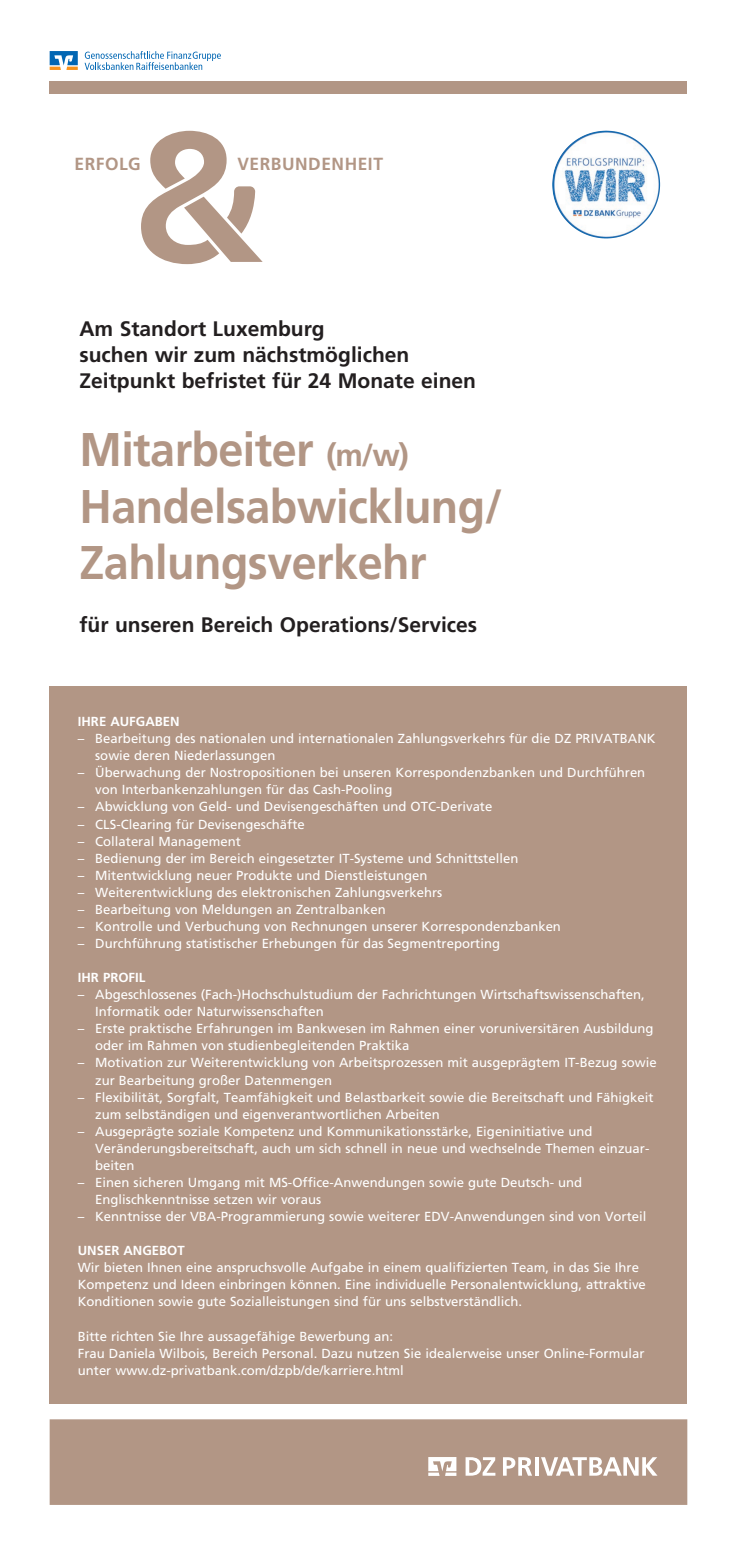
<style>
.page{position:relative;width:735px;height:1558px;background:#fff}
.page>*{position:absolute;margin:0;border:0;box-sizing:border-box;transform-origin:0 0}
.t1{font:700 47.25px/56.7px "Frutiger LT";letter-spacing:-.01em;color:#b29685;scale:.95 1}
.t2{font:700 21px/26.2px "Frutiger LT";color:#231f20}
.Copytext{font:700 17.5px "Frutiger DZPB";letter-spacing:.03em;color:#b29685}
.t3{font:13.12px/17.2px "Frutiger LT";color:#fff}
.t4{font:700 13.12px "Frutiger LT";color:#fff}
.s1{font-size:31.5px}
</style>
<div class="page">
<div style="left:50px;top:686px;width:637px;height:718px;background:#b29685"></div>
<div style="left:50px;top:1419px;width:637px;height:86px;background:#b29685"></div>
<svg style="left:465px;top:1457px;width:30px;height:18px"></svg>
<svg style="left:502px;top:1457px;width:30px;height:18px"></svg>
<svg style="left:534px;top:1457px;width:4px;height:18px"></svg>
<svg style="left:540px;top:1457px;width:117px;height:18px"></svg>
<svg style="left:428px;top:1457px;width:28px;height:19px"></svg>
<svg style="left:84px;top:51px;width:137px;height:19px"></svg>
<svg style="left:50px;top:51px;width:28px;height:19px"></svg>
<div style="left:50px;top:82px;width:637px;height:12px;background:#b29685"></div>
<svg style="left:141px;top:131px;width:121px;height:133px"></svg>
<img style="left:579px;top:131px;width:25px;height:7px">
<p class="Copytext" style="left:74px;top:154px;width:68px">ERFOLG</p>
<p class="Copytext" style="left:237px;top:154px;width:147px">VERBUNDENHEIT</p>
<p class="t2" style="left:79px;top:315px;width:398px">Am Standort Luxemburg<br>suchen wir zum nächstmöglichen<br>Zeitpunkt befristet für 24 Monate einen</p>
<p class="t1" style="left:79px;top:421px;width:446px">Mitarbeiter <span class="s1">(m/w)<br></span>Handelsabwicklung/<br>Zahlungsverkehr</p>
<p class="t2" style="left:79px;top:611px;width:399px">für unseren Bereich Operations/Services</p>
<p class="t4" style="left:78px;top:714px;width:103px">IHRE AUFGABEN</p>
<p class="t3" style="left:95px;top:730px;width:561px;text-indent:-17px">– Bearbeitung des nationalen und internationalen Zahlungsverkehrs für die DZ PRIVATBANK sowie deren Niederlassungen</p>
<p class="t3" style="left:95px;top:764px;width:551px;text-indent:-17px">– Überwachung der Nostropositionen bei unseren Korrespondenzbanken und Durchführen von Interbankenzahlungen für das Cash-Pooling</p>
<p class="t3" style="left:78px;top:798px;width:416px">– Abwicklung von Geld- und Devisengeschäften und OTC-Derivate</p>
<p class="t3" style="left:78px;top:815px;width:228px">– CLS-Clearing für Devisengeschäfte</p>
<p class="t3" style="left:78px;top:832px;width:164px">– Collateral Management</p>
<p class="t3" style="left:78px;top:849px;width:442px">– Bedienung der im Bereich eingesetzter IT-Systeme und Schnittstellen</p>
<p class="t3" style="left:78px;top:866px;width:351px">– Mitentwicklung neuer Produkte und Dienstleistungen</p>
<p class="t3" style="left:78px;top:884px;width:366px">– Weiterentwicklung des elektronischen Zahlungsverkehrs</p>
<p class="t3" style="left:78px;top:901px;width:309px">– Bearbeitung von Meldungen an Zentralbanken</p>
<p class="t3" style="left:78px;top:918px;width:484px">– Kontrolle und Verbuchung von Rechnungen unserer Korrespondenzbanken</p>
<p class="t3" style="left:78px;top:935px;width:423px">– Durchführung statistischer Erhebungen für das Segmentreporting</p>
<p class="t4" style="left:78px;top:970px;width:69px">IHR PROFIL</p>
<p class="t3" style="left:95px;top:986px;width:551px;text-indent:-17px">– Abgeschlossenes (Fach-)Hochschulstudium der Fachrichtungen Wirtschaftswissenschaften,<br>Informatik oder Naturwissenschaften</p>
<p class="t3" style="left:95px;top:1020px;width:559px;text-indent:-17px">– Erste praktische Erfahrungen im Bankwesen im Rahmen einer voruniversitären Ausbildung oder im Rahmen von studienbegleitenden Praktika</p>
<p class="t3" style="left:95px;top:1054px;width:562px;text-indent:-17px">– Motivation zur Weiterentwicklung von Arbeitsprozessen mit ausgeprägtem IT-Bezug sowie zur Bearbeitung großer Datenmengen</p>
<p class="t3" style="left:95px;top:1088px;width:559px;text-indent:-17px">– Flexibilität, Sorgfalt, Teamfähigkeit und Belastbarkeit sowie die Bereitschaft und Fähigkeit zum selbständigen und eigenverantwortlichen Arbeiten</p>
<p class="t3" style="left:95px;top:1122px;width:555px;text-indent:-17px">– Ausgeprägte soziale Kompetenz und Kommunikationsstärke, Eigeninitiative und<br>Veränderungsbereitschaft, auch um sich schnell in neue und wechselnde Themen einzuar&shy;beiten</p>
<p class="t3" style="left:95px;top:1174px;width:488px;text-indent:-17px">– Einen sicheren Umgang mit MS-Office-Anwendungen sowie gute Deutsch- und<br>Englischkenntnisse setzen wir voraus</p>
<p class="t3" style="left:78px;top:1208px;width:570px">– Kenntnisse der VBA-Programmierung sowie weiterer EDV-Anwendungen sind von Vorteil</p>
<p class="t4" style="left:78px;top:1243px;width:108px">UNSER ANGEBOT</p>
<p class="t3" style="left:78px;top:1259px;width:569px">Wir bieten Ihnen eine anspruchsvolle Aufgabe in einem qualifizierten Team, in das Sie Ihre<br>Kompetenz und Ideen einbringen können. Eine individuelle Personalentwicklung, attraktive<br>Konditionen sowie gute Sozialleistungen sind für uns selbstverständlich.</p>
<p class="t3" style="left:78px;top:1327px;width:317px">Bitte richten Sie Ihre aussagefähige Bewerbung an:</p>
<p class="t3" style="left:78px;top:1344px;width:568px">Frau Daniela Wilbois, Bereich Personal. Dazu nutzen Sie idealerweise unser Online-Formular unter www.dz-privatbank.com/dzpb/de/karriere.html</p>
</div>
